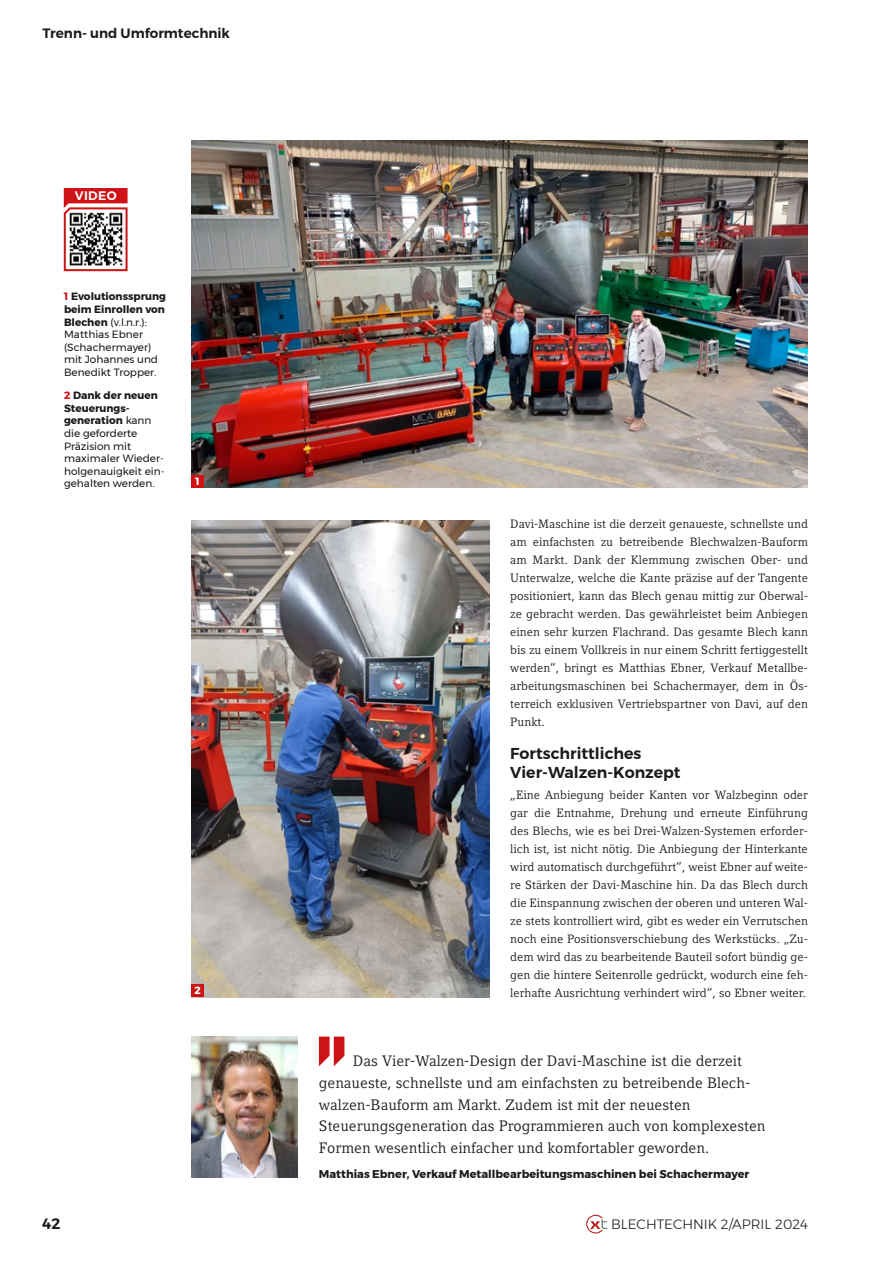
<style>
.page{position:relative;width:893px;height:1263px;background:#fff}
.page>*{position:absolute;margin:0;border:0;box-sizing:border-box;transform-origin:0 0}
.t1{font:600 15.75px/18px "Montserrat";color:#1a1a18}
.t2{font:15px/21.6px "Compatil Letter LT Pro";color:#1a1a18}
.t3{font:600 15px "Montserrat";color:#1a1a18}
.t4{font:300 13.5px "Montserrat";color:#1a1a18}
.t5{font:600 13.5px "Montserrat";color:#1a1a18}
.t6{font:600 12.3px "Montserrat";letter-spacing:.03em;color:#fff}
.t7{font:12px/18px "Compatil Letter LT Pro";color:#1a1a18;text-align:justify}
.t8{font:700 11.25px "Montserrat";color:#1a1a18}
.t9{font:10.5px/12.6px "Montserrat";color:#1a1a18}
.t10{font:700 10.5px "Montserrat";color:#fff}
.s1{font-weight:700;color:#cd1316}
.s2{font-weight:700}
</style>
<div class="page">
<svg style="left:586px;top:1215px;width:22px;height:18px"></svg>
<svg style="left:319px;top:1036px;width:25px;height:30px"></svg>
<img style="left:191px;top:1036px;width:107px;height:141px">
<img style="left:191px;top:520px;width:298px;height:477px">
<img style="left:191px;top:140px;width:617px;height:347px">
<div style="left:191px;top:475px;width:13px;height:12px;background:#cd1316"></div>
<div style="left:191px;top:984px;width:13px;height:13px;background:#cd1316"></div>
<svg style="left:63px;top:188px;width:65px;height:84px"></svg>
<p class="t5" style="left:43px;top:23px;width:189px">Trenn- und Umformtechnik</p>
<p class="t6" style="left:75px;top:186px;width:43px">VIDEO</p>
<p class="t9" style="left:64px;top:290px;width:104px"><span class="s1">1</span> <span class="s2">Evolutionssprung beim Einrollen von<br>Blechen</span> (v.l.n.r.):<br>Matthias Ebner (Schachermayer) mit Johannes und<br>Benedikt Tropper.</p>
<p class="t9" style="left:64px;top:389px;width:102px"><span class="s1">2</span> <span class="s2">Dank der neuen<br>Steuerungs&shy;generation</span> kann die geforderte<br>Präzision mit maximaler Wieder&shy;holgenauigkeit ein&shy;gehalten werden.</p>
<p class="t10" style="left:196px;top:473px;width:6px">1</p>
<p class="t10" style="left:195px;top:982px;width:8px">2</p>
<p class="t7" style="left:510px;top:515px;width:299px">Davi-Maschine ist die derzeit genaueste, schnellste und am einfachsten zu betreibende Blechwalzen-Bauform am Markt. Dank der Klemmung zwischen Ober- und Unterwalze, welche die Kante präzise auf der Tangente positioniert, kann das Blech genau mittig zur Oberwal&shy;ze gebracht werden. Das gewährleistet beim Anbiegen einen sehr kurzen Flachrand. Das gesamte Blech kann bis zu einem Vollkreis in nur einem Schritt fertiggestellt werden“, bringt es Matthias Ebner, Verkauf Metallbe&shy;arbeitungsmaschinen bei Schachermayer, dem in Ös&shy;terreich exklusiven Vertriebspartner von Davi, auf den Punkt.</p>
<h1 class="t1" style="left:510px;top:745px;width:172px">Fortschrittliches<br>Vier-Walzen-Konzept</h1>
<p class="t7" style="left:510px;top:785px;width:299px">„Eine Anbiegung beider Kanten vor Walzbeginn oder gar die Entnahme, Drehung und erneute Einführung des Blechs, wie es bei Drei-Walzen-Systemen erforder&shy;lich ist, ist nicht nötig. Die Anbiegung der Hinterkante wird automatisch durchgeführt“, weist Ebner auf weite&shy;re Stärken der Davi-Maschine hin. Da das Blech durch die Einspannung zwischen der oberen und unteren Wal&shy;ze stets kontrolliert wird, gibt es weder ein Verrutschen noch eine Positionsverschiebung des Werkstücks. „Zu&shy;dem wird das zu bearbeitende Bauteil sofort bündig ge&shy;gen die hintere Seitenrolle gedrückt, wodurch eine feh&shy;lerhafte Ausrichtung verhindert wird“, so Ebner weiter.</p>
<p class="t2" style="left:319px;top:1050px;width:448px;text-indent:34px">Das Vier-Walzen-Design der Davi-Maschine ist die derzeit genaueste, schnellste und am einfachsten zu betreibende Blech&shy;walzen-Bauform am Markt. Zudem ist mit der neuesten Steuerungsgeneration das Programmieren auch von komplexesten Formen wesentlich einfacher und komfortabler geworden.</p>
<p class="t8" style="left:319px;top:1165px;width:432px">Matthias Ebner, Verkauf Metallbearbeitungsmaschinen bei Schachermayer</p>
<p class="t3" style="left:43px;top:1212px;width:20px">42</p>
<p class="t4" style="left:611px;top:1214px;width:198px">BLECHTECHNIK 2/APRIL 2024</p>
</div>
